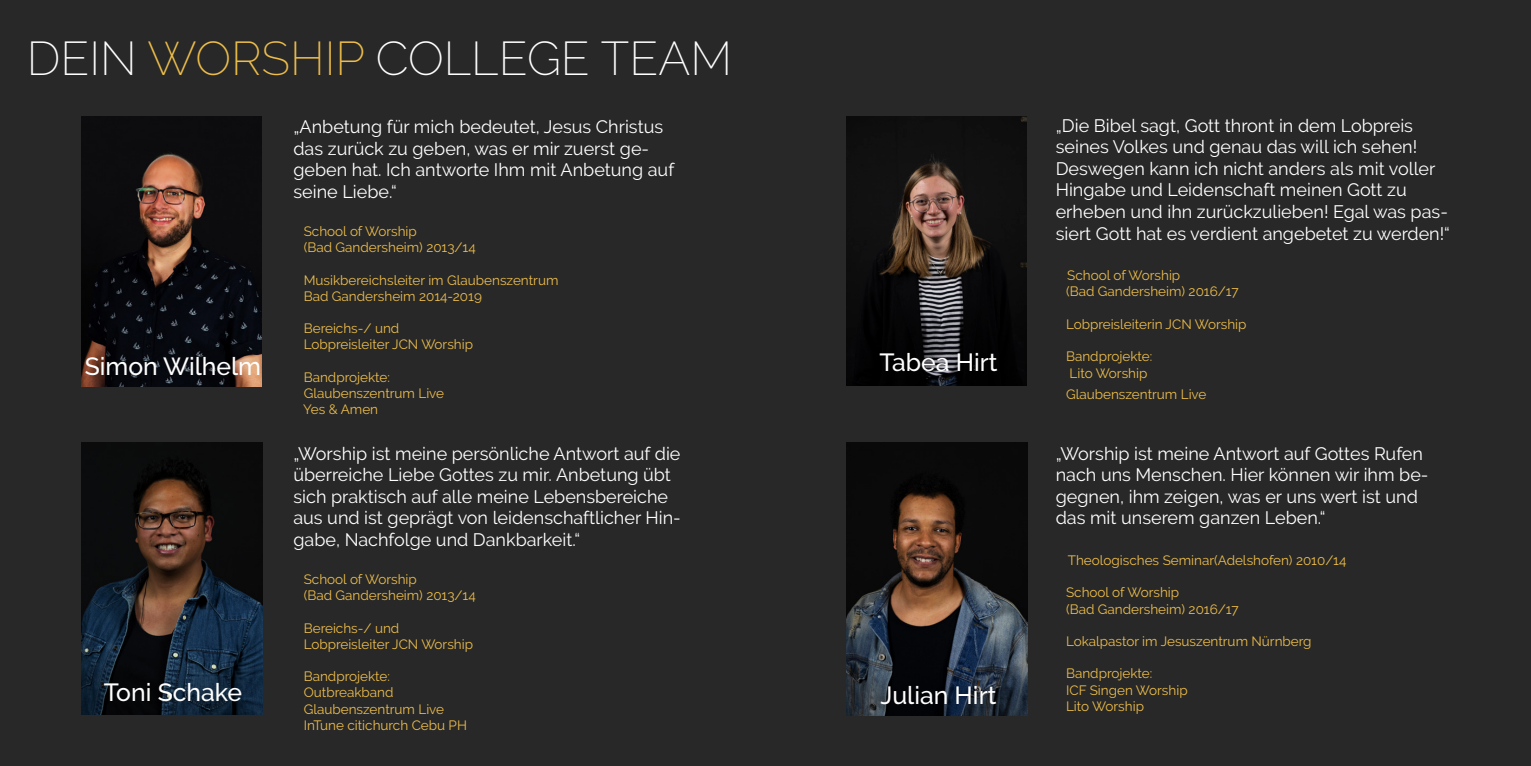
<style>
.page{position:relative;width:1531px;height:766px;background:#fff}
.page>*{position:absolute;margin:0;border:0;box-sizing:border-box;transform-origin:0 0}
.HEads{font:200 47.25px "Raleway";color:#fff}
.t1{font:500 24.75px "Raleway";color:#fff}
.copy{font:18px/21.6px "Raleway";color:#fff}
.copy-2{font:13.5px "Raleway";color:#edbd4a}
.s1{color:#edbd4a}
</style>
<div class="page">
<div style="left:0;top:0;width:1531px;height:765px;background:#282828"></div>
<img style="left:846px;top:442px;width:182px;height:272px">
<img style="left:846px;top:116px;width:180px;height:270px">
<img style="left:81px;top:442px;width:181px;height:272px">
<img style="left:81px;top:116px;width:180px;height:270px">
<p class="HEads" style="left:27px;top:30px;width:707px">DEIN <span class="s1">WORSHIP</span> COLLEGE TEAM</p>
<p class="t1" style="left:85px;top:351px;width:178px">Simon Wilhelm</p>
<p class="copy" style="left:293px;top:116px;width:382px">„Anbetung für mich bedeutet, Jesus Christus das zurück zu geben, was er mir zuerst ge&shy;geben hat. Ich antworte Ihm mit Anbetung auf seine Liebe.“</p>
<p class="copy-2" style="left:304px;top:223px;width:115px">School of Worship</p>
<p class="copy-2" style="left:304px;top:239px;width:173px">(Bad Gandersheim) 2013/14</p>
<p class="copy-2" style="left:304px;top:272px;width:256px">Musikbereichsleiter im Glaubenszentrum</p>
<p class="copy-2" style="left:304px;top:288px;width:180px">Bad Gandersheim 2014-2019</p>
<p class="copy-2" style="left:304px;top:320px;width:97px">Bereichs-/ und</p>
<p class="copy-2" style="left:304px;top:337px;width:171px">Lobpreisleiter JCN Worship</p>
<p class="copy-2" style="left:304px;top:369px;width:88px">Bandprojekte:</p>
<p class="copy-2" style="left:304px;top:385px;width:142px">Glaubenszentrum Live</p>
<p class="copy-2" style="left:303px;top:401px;width:76px">Yes &amp; Amen</p>
<p class="t1" style="left:879px;top:348px;width:120px">Tabea Hirt</p>
<p class="copy" style="left:1056px;top:114px;width:396px">„Die Bibel sagt, Gott thront in dem Lobpreis seines Volkes und genau das will ich sehen!<br>Deswegen kann ich nicht anders als mit voller Hingabe und Leidenschaft meinen Gott zu erheben und ihn zurückzulieben! Egal was pas&shy;siert Gott hat es verdient angebetet zu werden!“</p>
<p class="copy-2" style="left:1067px;top:267px;width:115px">School of Worship</p>
<p class="copy-2" style="left:1066px;top:284px;width:174px">(Bad Gandersheim) 2016/17</p>
<p class="copy-2" style="left:1066px;top:316px;width:182px">Lobpreisleiterin JCN Worship</p>
<p class="copy-2" style="left:1066px;top:348px;width:88px">Bandprojekte:</p>
<p class="copy-2" style="left:1069px;top:365px;width:79px">Lito Worship</p>
<p class="copy-2" style="left:1066px;top:386px;width:142px">Glaubenszentrum Live</p>
<p class="t1" style="left:104px;top:678px;width:140px">Toni Schake</p>
<p class="copy" style="left:293px;top:442px;width:389px">„Worship ist meine persönliche Antwort auf die überreiche Liebe Gottes zu mir. Anbetung übt sich praktisch auf alle meine Lebensbereiche aus und ist geprägt von leidenschaftlicher Hin&shy;gabe, Nachfolge und Dankbarkeit.“</p>
<p class="copy-2" style="left:304px;top:571px;width:115px">School of Worship</p>
<p class="copy-2" style="left:304px;top:587px;width:173px">(Bad Gandersheim) 2013/14</p>
<p class="copy-2" style="left:304px;top:619px;width:97px">Bereichs-/ und</p>
<p class="copy-2" style="left:304px;top:636px;width:171px">Lobpreisleiter JCN Worship</p>
<p class="copy-2" style="left:304px;top:668px;width:88px">Bandprojekte:</p>
<p class="copy-2" style="left:304px;top:684px;width:91px">Outbreakband</p>
<p class="copy-2" style="left:304px;top:700px;width:142px">Glaubenszentrum Live</p>
<p class="copy-2" style="left:304px;top:717px;width:165px">InTune citichurch Cebu PH</p>
<p class="t1" style="left:880px;top:680px;width:117px">Julian Hirt</p>
<p class="copy" style="left:1056px;top:442px;width:374px">„Worship ist meine Antwort auf Gottes Rufen nach uns Menschen. Hier können wir ihm be&shy;gegnen, ihm zeigen, was er uns wert ist und das mit unserem ganzen Leben.“</p>
<p class="copy-2" style="left:1068px;top:552px;width:280px">Theologisches Seminar(Adelshofen) 2010/14</p>
<p class="copy-2" style="left:1066px;top:584px;width:115px">School of Worship</p>
<p class="copy-2" style="left:1066px;top:601px;width:174px">(Bad Gandersheim) 2016/17</p>
<p class="copy-2" style="left:1066px;top:633px;width:247px">Lokalpastor im Jesuszentrum Nürnberg</p>
<p class="copy-2" style="left:1066px;top:665px;width:88px">Bandprojekte:</p>
<p class="copy-2" style="left:1066px;top:682px;width:123px">ICF Singen Worship</p>
<p class="copy-2" style="left:1066px;top:698px;width:79px">Lito Worship</p>
</div>
